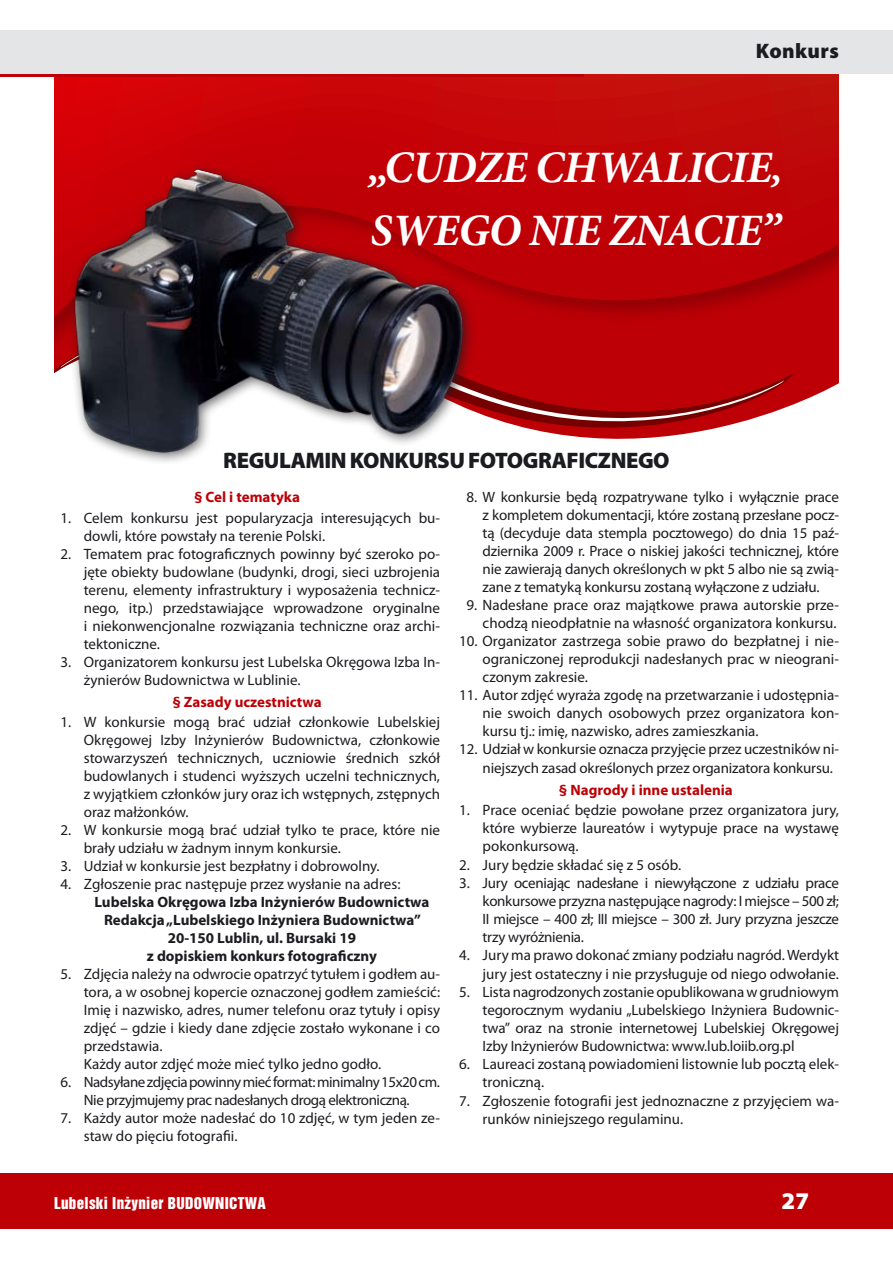
<style>
.page{position:relative;width:893px;height:1263px;background:#fff}
.page>*{position:absolute;margin:0;border:0;box-sizing:border-box;transform-origin:0 0}
.t1{font:italic 700 45px/63px "Minion Pro";letter-spacing:-.02em;color:#fff}
.t2{font:900 24px "Myriad Pro";color:#fff}
.t3{font:900 22.5px "Myriad Pro";letter-spacing:-.02em;color:#1b1c20}
.t4{font:900 21px "Myriad Pro";letter-spacing:.02em;color:#1b1c20}
.t5{font:15px/18px "Myriad Pro";color:#1b1c20}
.t6{font:700 15px/18px "Myriad Pro";color:#1b1c20;text-align:center}
.t7{font:15px/18px "Myriad Pro";letter-spacing:-.03em;color:#1b1c20;text-align:center}
.t8{font:700 15px "Myriad Pro";color:#bc0006}
.t9{font:15px "Switzerland Inserat";letter-spacing:.02em;color:#fff}
</style>
<div class="page">
<svg style="left:540px;top:370px;width:299px;height:69px"></svg>
<svg style="left:54px;top:73px;width:785px;height:297px;background:#c20408"></svg>
<svg style="left:54px;top:306px;width:740px;height:125px;fill:#bc0006"></svg>
<svg style="left:59px;top:313px;width:727px;height:112px;background:#b70c11"></svg>
<svg style="left:0;top:73px;width:584px;height:4px;background:#c5393e"></svg>
<div style="left:0;top:30px;width:893px;height:43px;background:#e3e5e6"></div>
<div style="left:0;top:1173px;width:893px;height:55px;background:#bc0006"></div>
<img style="left:60px;top:158px;width:417px;height:304px">
<h3 class="t4" style="left:756px;top:39px;width:84px">KONKURS</h3>
<h1 class="t1" style="left:368px;top:135px;width:416px">„CUDZE CHWALICIE,<br>SWEGO NIE ZNACIE”</h1>
<h3 class="t3" style="left:223px;top:448px;width:28px">REGULA</h3>
<h3 class="t3" style="left:305px;top:448px;width:60px">MIN KONKURSU</h3>
<h3 class="t3" style="left:468px;top:448px;width:28px">FOTOGRA</h3>
<h3 class="t3" style="left:567px;top:448px;width:26px">FICZNEGO</h3>
<p class="t8" style="left:194px;top:489px;width:107px">§ Cel i tematyka</p>
<p class="t5" style="left:84px;top:509px;width:358px;text-indent:-23px">1. Celem konkursu jest popularyzacja interesujących bu&shy;dowli, które powstały na terenie Polski.</p>
<p class="t5" style="left:84px;top:545px;width:358px;text-align:justify;text-indent:-23px">2. Tematem prac fotograficznych powinny być szeroko po&shy;jęte obiekty budowlane (budynki, drogi, sieci uzbrojenia terenu, elementy infrastruktury i wyposażenia technicz&shy;nego, itp.) przedstawiające wprowadzone oryginalne i niekonwencjonalne rozwiązania techniczne oraz archi&shy;tektoniczne.</p>
<p class="t5" style="left:84px;top:653px;width:358px;text-indent:-23px">3. Organizatorem konkursu jest Lubelska Okręgowa Izba In&shy;żynierów Budownictwa w Lublinie.</p>
<p class="t8" style="left:172px;top:693px;width:151px">§ Zasady uczestnictwa</p>
<p class="t5" style="left:84px;top:713px;width:358px;text-align:justify;text-indent:-23px">1. W konkursie mogą brać udział członkowie Lubelskiej Okręgowej Izby Inżynierów Budownictwa, członkowie stowarzyszeń technicznych, uczniowie średnich szkół budowlanych i studenci wyższych uczelni technicznych, z wyjątkiem członków jury oraz ich wstępnych, zstępnych oraz małżonków.</p>
<p class="t5" style="left:84px;top:821px;width:358px;text-indent:-23px">2. W konkursie mogą brać udział tylko te prace, które nie brały udziału w żadnym innym konkursie.</p>
<p class="t5" style="left:60px;top:857px;width:321px">3. Udział w konkursie jest bezpłatny i dobrowolny.</p>
<p class="t5" style="left:60px;top:875px;width:342px">4. Zgłoszenie prac następuje przez wysłanie na adres:</p>
<p class="t6" style="left:94px;top:893px;width:336px">Lubelska Okręgowa Izba Inżynierów Budownictwa Redakcja „Lubelskiego Inżyniera Budownictwa” 20-150 Lublin, ul. Bursaki 19<br>z dopiskiem konkurs fotograficzny</p>
<p class="t5" style="left:84px;top:965px;width:358px;text-indent:-23px">5. Zdjęcia należy na odwrocie opatrzyć tytułem i godłem au&shy;tora, a w osobnej kopercie oznaczonej godłem zamieścić:<br>Imię i nazwisko, adres, numer telefonu oraz tytuły i opisy zdjęć – gdzie i kiedy dane zdjęcie zostało wykonane i co przedstawia.<br>Każdy autor zdjęć może mieć tylko jedno godło.</p>
<p class="t7" style="left:60px;top:1073px;width:381px">6. Nadsyłane zdjęcia powinny mieć format: minimalny 15x20cm.<br>Nie przyjmujemy prac nadesłanych drogą elektroniczną.</p>
<p class="t5" style="left:84px;top:1109px;width:358px;text-indent:-23px">7. Każdy autor może nadesłać do 10 zdjęć, w tym jeden ze&shy;staw do pięciu fotografii.</p>
<p class="t5" style="left:483px;top:489px;width:358px;text-align:justify;text-indent:-16px">8. W konkursie będą rozpatrywane tylko i wyłącznie prace z kompletem dokumentacji, które zostaną przesłane pocz&shy;tą (decyduje data stempla pocztowego) do dnia 15 paź&shy;dziernika 2009 r. Prace o niskiej jakości technicznej, które nie zawierają danych określonych w pkt 5 albo nie są zwią&shy;zane z tematyką konkursu zostaną wyłączone z udziału.</p>
<p class="t5" style="left:466px;top:597px;width:374px;text-align:right">9. Nadesłane prace oraz majątkowe prawa autorskie prze&shy;chodzą nieodpłatnie na własność organizatora konkursu.</p>
<p class="t5" style="left:483px;top:633px;width:358px;text-align:justify;text-indent:-23px">10. Organizator zastrzega sobie prawo do bezpłatnej i nie&shy;ograniczonej reprodukcji nadesłanych prac w nieograni&shy;czonym zakresie.</p>
<p class="t5" style="left:483px;top:687px;width:358px;text-align:justify;text-indent:-23px">11. Autor zdjęć wyraża zgodę na przetwarzanie i udostępnia&shy;nie swoich danych osobowych przez organizatora kon&shy;kursu tj.: imię, nazwisko, adres zamieszkania.</p>
<p class="t5" style="left:483px;top:741px;width:358px;text-indent:-23px">12. Udział w konkursie oznacza przyjęcie przez uczestników ni&shy;niejszych zasad określonych przez organizatora konkursu.</p>
<p class="t8" style="left:559px;top:781px;width:175px">§ Nagrody i inne ustalenia</p>
<p class="t5" style="left:483px;top:801px;width:358px;text-align:justify;text-indent:-23px">1. Prace oceniać będzie powołane przez organizatora jury, które wybierze laureatów i wytypuje prace na wystawę pokonkursową.</p>
<p class="t5" style="left:459px;top:856px;width:223px">2. Jury będzie składać się z 5 osób.</p>
<p class="t5" style="left:483px;top:874px;width:358px;text-align:justify;text-indent:-23px">3. Jury oceniając nadesłane i niewyłączone z udziału prace konkursowe przyzna następujące nagrody: I miejsce – 500 zł; II miejsce – 400 zł; III miejsce – 300 zł. Jury przyzna jeszcze trzy wyróżnienia.</p>
<p class="t5" style="left:459px;top:946px;width:381px;text-align:right">4. Jury ma prawo dokonać zmiany podziału nagród. Werdykt jury jest ostateczny i nie przysługuje od niego odwołanie.</p>
<p class="t5" style="left:483px;top:983px;width:358px;text-align:justify;text-indent:-23px">5. Lista nagrodzonych zostanie opublikowana wgrudniowym tegorocznym wydaniu „Lubelskiego Inżyniera Budownic&shy;twa” oraz na stronie internetowej Lubelskiej Okręgowej Izby Inżynierów Budownictwa: www.lub.loiib.org.pl</p>
<p class="t5" style="left:483px;top:1055px;width:358px;text-indent:-23px">6. Laureaci zostaną powiadomieni listownie lub pocztą elek&shy;troniczną.</p>
<p class="t5" style="left:483px;top:1092px;width:358px;text-indent:-23px">7. Zgłoszenie fotografii jest jednoznaczne z przyjęciem wa&shy;runków niniejszego regulaminu.</p>
<p class="t9" style="left:54px;top:1194px;width:213px">Lubelski Inżynier BUDOWNICTWA</p>
<h2 class="t2" style="left:782px;top:1187px;width:29px">27</h2>
</div>
